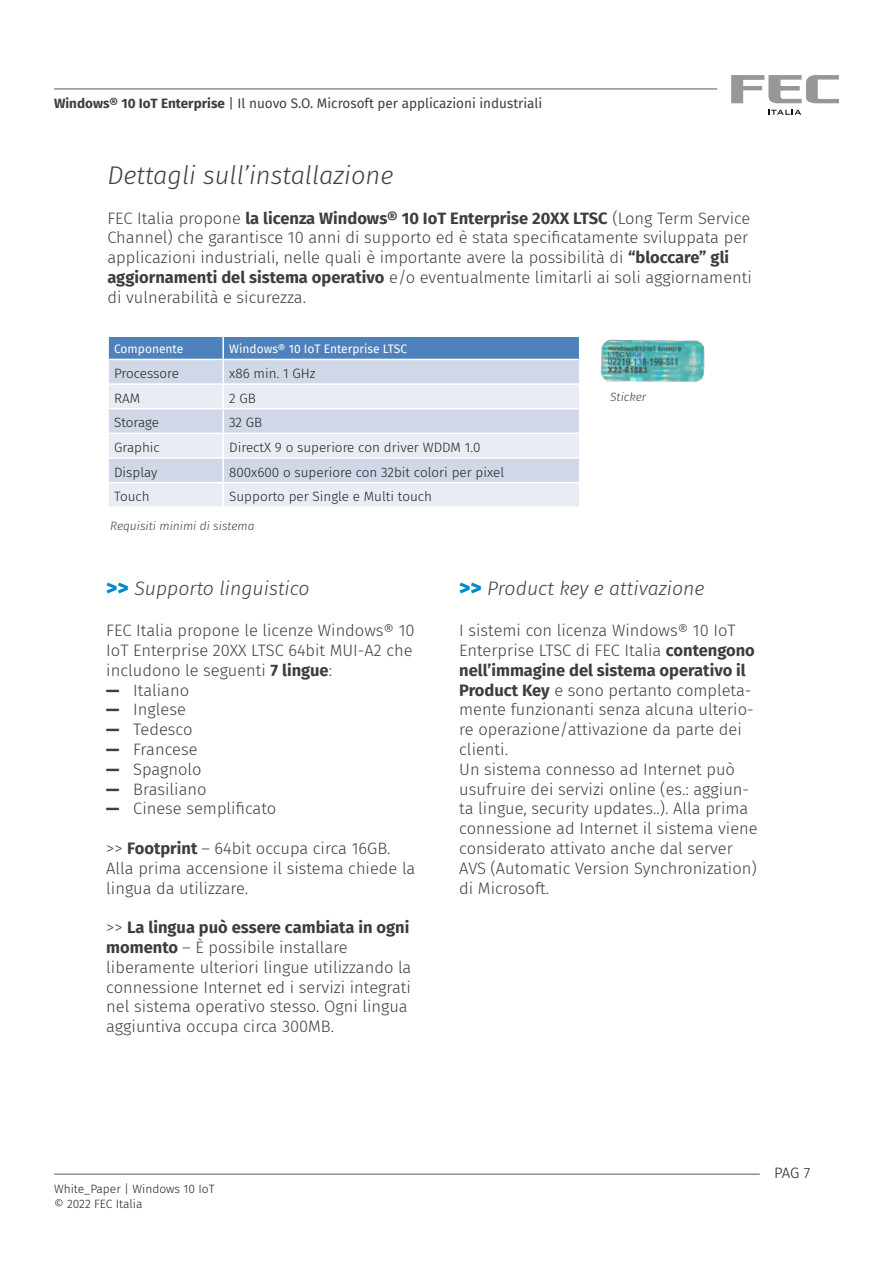
<style>
.page{position:relative;width:893px;height:1263px;background:#fff}
.page>*{position:absolute;margin:0;border:0;box-sizing:border-box;transform-origin:0 0}
.t1{font:italic 300 25.5px "Fira Sans";color:#3e3e3f}
.t2{font:italic 300 19.5px "Fira Sans";color:#3e3e3f}
.t3{font:300 16.5px/19.8px "Fira Sans";color:#3e3e3f}
.t4{font:700 16.5px/19.8px "Fira Sans";color:#3e3e3f}
.t5{font:300 15px "Fira Sans";color:#231f20}
.t6{font:300 13.5px "Fira Sans";color:#231f20}
.t7{font:13.5px "Fira Sans";color:#3e3e3f}
.t8{font:300 12px/14.4px "Fira Sans";color:#231f20}
.t9{font:12px "Fira Sans";color:#fff}
.t10{font:italic 300 12px "Fira Sans";color:#3e3e3f}
.s1{font-weight:700}
.s2{font-weight:900;font-style:normal;font-size:21px;color:#0089cd}
.s3{font-weight:900}
.s4{font-weight:300}
</style>
<div class="page">
<svg style="left:731px;top:75px;width:108px;height:28px"></svg>
<svg style="left:768px;top:110px;width:33px;height:5px"></svg>
<hr style="left:54px;top:89px;width:663px;height:1px;background:#57585a">
<hr style="left:54px;top:1174px;width:706px;height:1px;background:#57585a">
<img style="left:600px;top:339px;width:105px;height:44px">
<svg style="left:108px;top:337px;width:472px;height:169px;background:#ccd7e8"></svg>
<p class="t7" style="left:54px;top:93px;width:490px"><span class="s1">Windows® 10 IoT Enterprise</span> | Il nuovo S.O. Microsoft per applicazioni industriali</p>
<p class="t1" style="left:107px;top:157px;width:288px">Dettagli sull’installazione</p>
<p class="t3" style="left:107px;top:208px;width:646px">FEC Italia propone <span class="s1">la licenza Windows® 10 IoT Enterprise 20XX LTSC</span> (Long Term Service Channel) che garantisce 10 anni di supporto ed è stata specificatamente sviluppata per applicazioni industriali, nelle quali è importante avere la possibilità di <span class="s1">“bloccare” gli aggiornamenti del sistema operativo</span> e/o eventualmente limitarli ai soli aggiornamenti di vulnerabilità e sicurezza.</p>
<p class="t9" style="left:114px;top:340px;width:71px">Componente</p>
<p class="t9" style="left:229px;top:340px;width:179px">Windows® 10 IoT Enterprise LTSC</p>
<p class="t6" style="left:114px;top:364px;width:67px">Processore</p>
<p class="t6" style="left:229px;top:364px;width:88px">x86 min. 1 GHz</p>
<p class="t6" style="left:114px;top:388px;width:27px">RAM</p>
<p class="t6" style="left:229px;top:388px;width:28px">2 GB</p>
<p class="t6" style="left:114px;top:413px;width:46px">Storage</p>
<p class="t6" style="left:229px;top:413px;width:35px">32 GB</p>
<p class="t6" style="left:114px;top:438px;width:47px">Graphic</p>
<p class="t6" style="left:229px;top:438px;width:253px">DirectX 9 o superiore con driver WDDM 1.0</p>
<p class="t6" style="left:114px;top:462px;width:45px">Display</p>
<p class="t6" style="left:229px;top:462px;width:276px">800x600 o superiore con 32bit colori per pixel</p>
<p class="t6" style="left:114px;top:487px;width:37px">Touch</p>
<p class="t6" style="left:229px;top:487px;width:204px">Supporto per Single e Multi touch</p>
<p class="t10" style="left:110px;top:517px;width:146px">Requisiti minimi di sistema</p>
<p class="t10" style="left:610px;top:388px;width:38px">Sticker</p>
<p class="t2" style="left:106px;top:574px;width:205px"><span class="s2">&gt;&gt;</span> Supporto linguistico</p>
<p class="t3" style="left:106px;top:620px;width:310px">FEC Italia propone le licenze Windows® 10<br>IoT Enterprise 20XX LTSC 64bit MUI-A2 che includono le seguenti <span class="s1">7 lingue</span>:</p>
<p class="t3" style="left:106px;top:680px;width:84px"><span class="s3">—</span> Italiano</p>
<p class="t3" style="left:106px;top:700px;width:81px"><span class="s3">—</span> Inglese</p>
<p class="t3" style="left:106px;top:719px;width:88px"><span class="s3">—</span> Tedesco</p>
<p class="t3" style="left:106px;top:739px;width:93px"><span class="s3">—</span> Francese</p>
<p class="t3" style="left:106px;top:759px;width:97px"><span class="s3">—</span> Spagnolo</p>
<p class="t3" style="left:106px;top:779px;width:102px"><span class="s3">—</span> Brasiliano</p>
<p class="t3" style="left:106px;top:799px;width:171px"><span class="s3">—</span> Cinese semplificato</p>
<p class="t3" style="left:106px;top:838px;width:311px">&gt;&gt; <span class="s1">Footprint</span> – 64bit occupa circa 16GB.<br>Alla prima accensione il sistema chiede la lingua da utilizzare.</p>
<p class="t4" style="left:106px;top:916px;width:305px"><span class="s4">&gt;&gt;</span> La lingua può essere cambiata in ogni momento <span class="s4">– È possibile installare</span></p>
<p class="t3" style="left:106px;top:957px;width:307px">liberamente ulteriori lingue utilizzando la connessione Internet ed i servizi integrati nel sistema operativo stesso. Ogni lingua aggiuntiva occupa circa 300MB.</p>
<p class="t2" style="left:459px;top:574px;width:247px"><span class="s2">&gt;&gt;</span> Product key e attivazione</p>
<p class="t3" style="left:459px;top:620px;width:297px">I sistemi con licenza Windows® 10 IoT Enterprise LTSC di FEC Italia <span class="s1">contengono nell’immagine del sistema operativo il Product Key</span> e sono pertanto completa&shy;mente funzionanti senza alcuna ulterio&shy;re operazione/attivazione da parte dei clienti.</p>
<p class="t3" style="left:459px;top:759px;width:300px">Un sistema connesso ad Internet può usufruire dei servizi online (es.: aggiun&shy;ta lingue, security updates..). Alla prima connessione ad Internet il sistema viene considerato attivato anche dal server AVS (Automatic Version Synchronization) di Microsoft.</p>
<p class="t8" style="left:54px;top:1182px;width:162px">White_Paper | Windows 10 IoT © 2022 FEC Italia</p>
<p class="t5" style="left:774px;top:1162px;width:37px">PAG 7</p>
</div>
